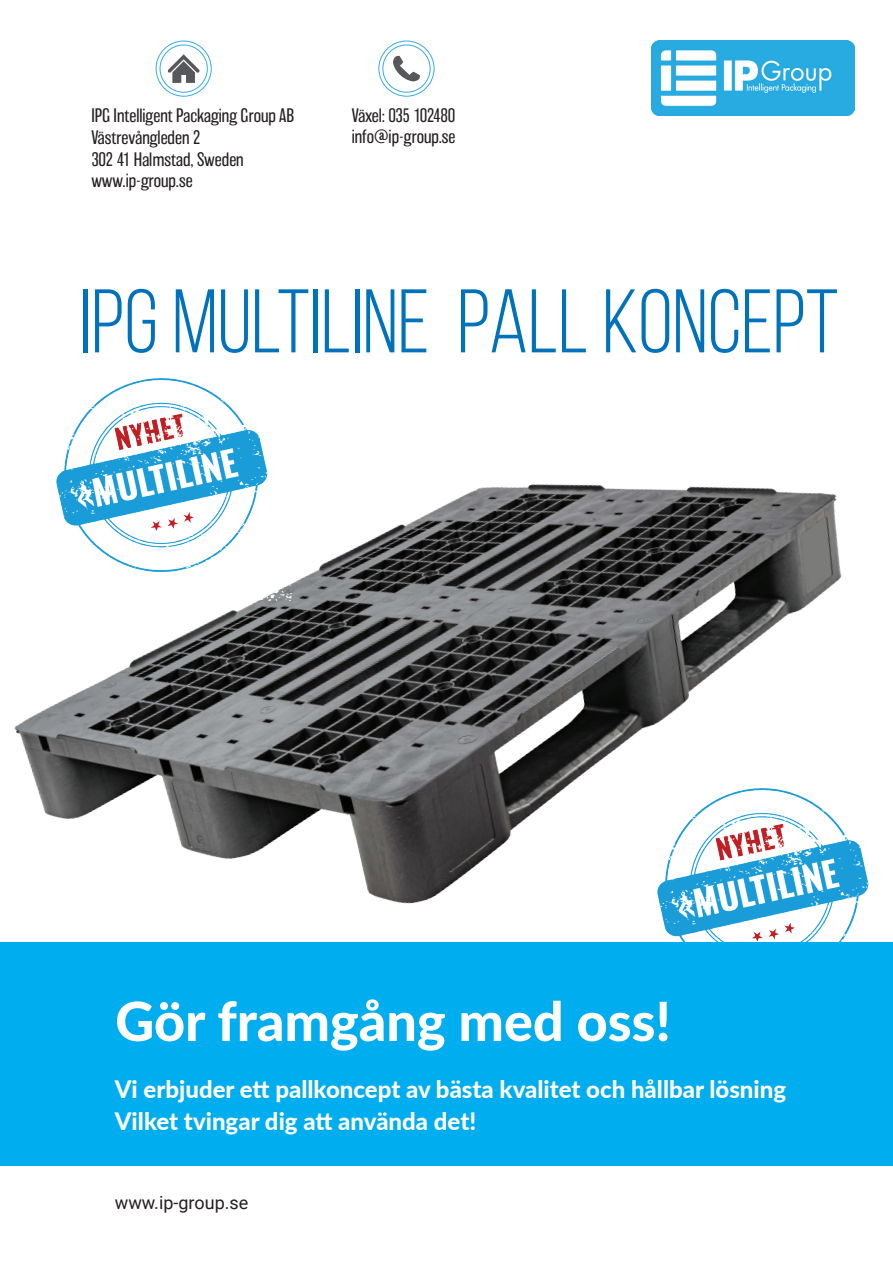
<style>
.page{position:relative;width:893px;height:1263px;background:#fff}
.page>*{position:absolute;margin:0;border:0;box-sizing:border-box;transform-origin:0 0}
.t1{font:90px "Bebas Neue";color:#0072bc}
.t2{font:800 54px "Lato";color:#fff}
.t3{font:800 24px/31.5px "Lato";color:#fff}
.t4{font:200 18px/21.6px "Balboa";color:#231f20}
.t5{font:18px "Roboto";color:#231f20}
</style>
<div class="page">
<img style="left:0;top:484px;width:842px;height:459px">
<svg style="left:168px;top:54px;width:32px;height:29px"></svg>
<div style="left:156px;top:41px;width:56px;height:56px;border:1px solid #37ace1;border-radius:50%"></div>
<div style="left:160px;top:45px;width:48px;height:48px;border:1px solid #37ace1;border-radius:50%"></div>
<svg style="left:393px;top:56px;width:27px;height:25px"></svg>
<div style="left:378px;top:41px;width:56px;height:56px;border:1px solid #37ace1;border-radius:50%"></div>
<div style="left:382px;top:45px;width:48px;height:48px;border:1px solid #37ace1;border-radius:50%"></div>
<img style="left:652px;top:41px;width:202px;height:75px">
<img style="left:34px;top:378px;width:258px;height:222px">
<img style="left:635px;top:780px;width:258px;height:163px">
<div style="left:0;top:943px;width:893px;height:223px;background:#00aeef"></div>
<p class="t4" style="left:91px;top:105px;width:204px">IPG Intelligent Packaging Group AB<br>Västrevångleden 2<br>302 41 Halmstad, Sweden www.ip-group.se</p>
<p class="t4" style="left:352px;top:104px;width:105px">Växel: 035 102480 info@ip-group.se</p>
<h1 class="t1" style="left:80px;top:273px;width:760px">IPG MULTILINE PALL KONCEPT</h1>
<h2 class="t2" style="left:115px;top:981px;width:557px">Gör framgång med oss!</h2>
<h3 class="t3" style="left:115px;top:1073px;width:673px">Vi erbjuder ett pallkoncept av bästa kvalitet och hållbar lösning<br>Vilket tvingar dig att använda det!</h3>
<p class="t5" style="left:115px;top:1190px;width:135px">www.ip-group.se</p>
</div>
